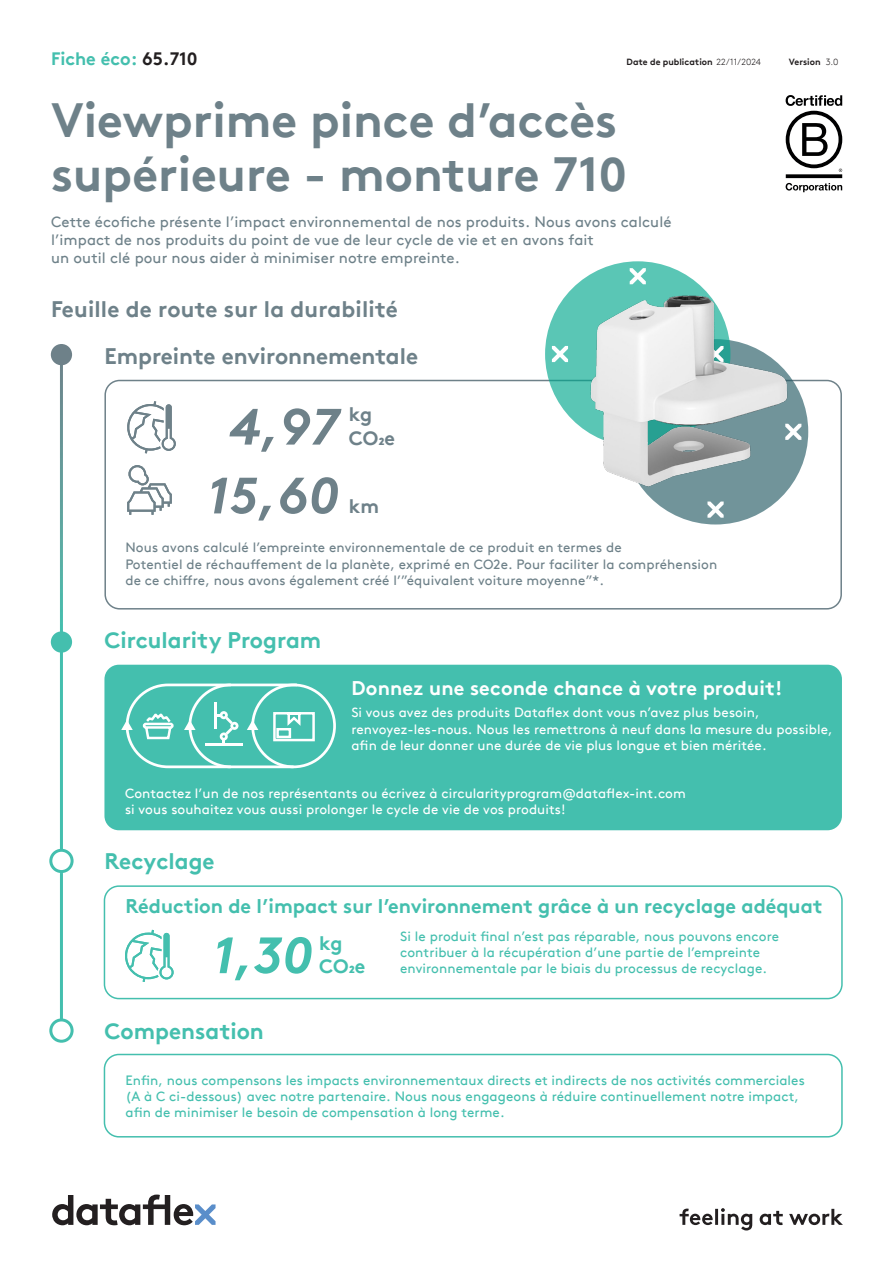
<style>
.page{position:relative;width:893px;height:1263px;background:#fff}
.page>*{position:absolute;margin:0;border:0;box-sizing:border-box;transform-origin:0 0}
.t1{font:italic 700 51px "Brown Pro TT";color:#6e8189}
.t2{font:italic 700 51px "Brown Pro TT";color:#44bfae}
.t3{font:700 48px/54px "Brown Pro TT";color:#6e8189}
.t4{font:700 22.5px "Brown Pro TT";color:#6e8189}
.t5{font:700 22.5px "Brown Pro TT";color:#44bfae}
.t6{font:700 19.8px "Brown Pro TT";color:#44bfae}
.t7{font:700 19.8px "Brown Pro TT";letter-spacing:.005em;color:#fff}
.t8{font:700 19.65px "Brown Pro TT";color:#6e8189}
.t9{font:700 19.65px "Brown Pro TT";color:#44bfae}
.t10{font:700 18px "Brown Pro TT";color:#44bfae}
.t11{font:15px "Brown Pro TT";letter-spacing:.005em;color:#6e8189}
.t12{font:13.5px/16.2px "Brown Pro TT";letter-spacing:.005em;color:#44bfae}
.t13{font:13.5px/16.2px "Brown Pro TT";letter-spacing:.005em;color:#fff}
.t14{font:13.5px "Brown Pro TT";letter-spacing:.005em;color:#6e8189}
.t15{font:700 9px "Brown Pro TT";color:#231f20}
.t16{font:300 9px "Brown Pro TT";color:#231f20}
.s1{color:#231f20}
.s2{font-weight:300}
</style>
<div class="page">
<svg style="left:52px;top:1194px;width:164px;height:31px"></svg>
<svg style="left:680px;top:1208px;width:163px;height:22px"></svg>
<div style="left:104px;top:380px;width:738px;height:229px;border:2px solid #6e8189;border-radius:14px"></div>
<div style="left:104px;top:665px;width:738px;height:165px;background:#44bfae;border-radius:14px"></div>
<div style="left:104px;top:1054px;width:739px;height:83px;border:2px solid #44bfae;border-radius:14px"></div>
<div style="left:104px;top:885px;width:739px;height:114px;border:2px solid #44bfae;border-radius:14px"></div>
<hr style="left:60px;top:648px;width:3px;height:202px;background:#44bfae">
<div style="left:51px;top:344px;width:21px;height:21px;background:#6e8189;border-radius:50%"></div>
<div style="left:51px;top:631px;width:21px;height:22px;background:#44bfae;border-radius:50%"></div>
<div style="left:49px;top:849px;width:25px;height:24px;border:3px solid #44bfae;border-radius:50%"></div>
<div style="left:49px;top:1018px;width:25px;height:25px;border:3px solid #44bfae;border-radius:50%"></div>
<hr style="left:60px;top:873px;width:3px;height:147px;background:#44bfae">
<svg style="left:125px;top:930px;width:49px;height:52px"></svg>
<svg style="left:127px;top:465px;width:45px;height:50px"></svg>
<svg style="left:127px;top:401px;width:49px;height:52px"></svg>
<svg style="left:121px;top:683px;width:215px;height:86px"></svg>
<svg style="left:786px;top:95px;width:56px;height:97px"></svg>
<svg style="left:545px;top:261px;width:263px;height:263px"></svg>
<img style="left:582px;top:280px;width:214px;height:223px">
<p class="t10" style="left:51px;top:44px;width:148px">Fiche éco: <span class="s1">65.710</span></p>
<p class="t15" style="left:626px;top:54px;width:136px">Date de publication <span class="s2">22/11/2024</span></p>
<p class="t15" style="left:789px;top:54px;width:33px">Version</p>
<p class="t16" style="left:826px;top:55px;width:14px">3.0</p>
<p class="t3" style="left:51px;top:88px;width:578px">Viewprime pince d’accès supérieure - monture 710</p>
<p class="t11" style="left:51px;top:210px;width:622px">Cette écofiche présente l’impact environnemental de nos produits. Nous avons calculé</p>
<p class="t11" style="left:51px;top:228px;width:544px">l’impact de nos produits du point de vue de leur cycle de vie et en avons fait</p>
<p class="t11" style="left:51px;top:246px;width:410px">un outil clé pour nous aider à minimiser notre empreinte.</p>
<p class="t4" style="left:51px;top:291px;width:348px">Feuille de route sur la durabilité</p>
<p class="t4" style="left:104px;top:338px;width:315px">Empreinte environnementale</p>
<p class="t1" style="left:229px;top:386px;width:112px">4,97</p>
<p class="t8" style="left:349px;top:398px;width:25px">kg</p>
<p class="t8" style="left:349px;top:422px;width:48px">CO2e</p>
<p class="t1" style="left:207px;top:455px;width:133px">15,60</p>
<p class="t8" style="left:349px;top:491px;width:32px">km</p>
<p class="t14" style="left:125px;top:537px;width:498px">Nous avons calculé l’empreinte environnementale de ce produit en termes de</p>
<p class="t14" style="left:125px;top:554px;width:593px">Potentiel de réchauffement de la planète, exprimé en CO2e. Pour faciliter la compréhension</p>
<p class="t14" style="left:125px;top:570px;width:480px">de ce chiffre, nous avons également créé l’”équivalent voiture moyenne”*.</p>
<p class="t5" style="left:104px;top:622px;width:218px">Circularity Program</p>
<p class="t7" style="left:351px;top:672px;width:433px">Donnez une seconde chance à votre produit!</p>
<p class="t13" style="left:351px;top:703px;width:410px">Si vous avez des produits Dataflex dont vous n’avez plus besoin,</p>
<p class="t13" style="left:351px;top:720px;width:483px">renvoyez-les-nous. Nous les remettrons à neuf dans la mesure du possible, afin de leur donner une durée de vie plus longue et bien méritée.</p>
<p class="t13" style="left:125px;top:784px;width:562px">Contactez l’un de nos représentants ou écrivez à circularityprogram@dataflex-int.com</p>
<p class="t13" style="left:125px;top:800px;width:442px">si vous souhaitez vous aussi prolonger le cycle de vie de vos produits!</p>
<p class="t5" style="left:105px;top:843px;width:112px">Recyclage</p>
<p class="t6" style="left:125px;top:890px;width:699px">Réduction de l’impact sur l’environnement grâce à un recyclage adéquat</p>
<p class="t2" style="left:213px;top:914px;width:101px">1,30</p>
<p class="t9" style="left:319px;top:927px;width:25px">kg</p>
<p class="t9" style="left:319px;top:950px;width:48px">CO2e</p>
<p class="t5" style="left:104px;top:1013px;width:161px">Compensation</p>
<p class="t12" style="left:400px;top:927px;width:380px">Si le produit final n’est pas réparable, nous pouvons encore contribuer à la récupération d’une partie de l’empreinte</p>
<p class="t12" style="left:400px;top:959px;width:368px">environnementale par le biais du processus de recyclage.</p>
<p class="t12" style="left:125px;top:1070px;width:681px">Enfin, nous compensons les impacts environnementaux directs et indirects de nos activités commerciales</p>
<p class="t12" style="left:125px;top:1087px;width:675px">(A à C ci-dessous) avec notre partenaire. Nous nous engageons à réduire continuellement notre impact, afin de minimiser le besoin de compensation à long terme.</p>
</div>
